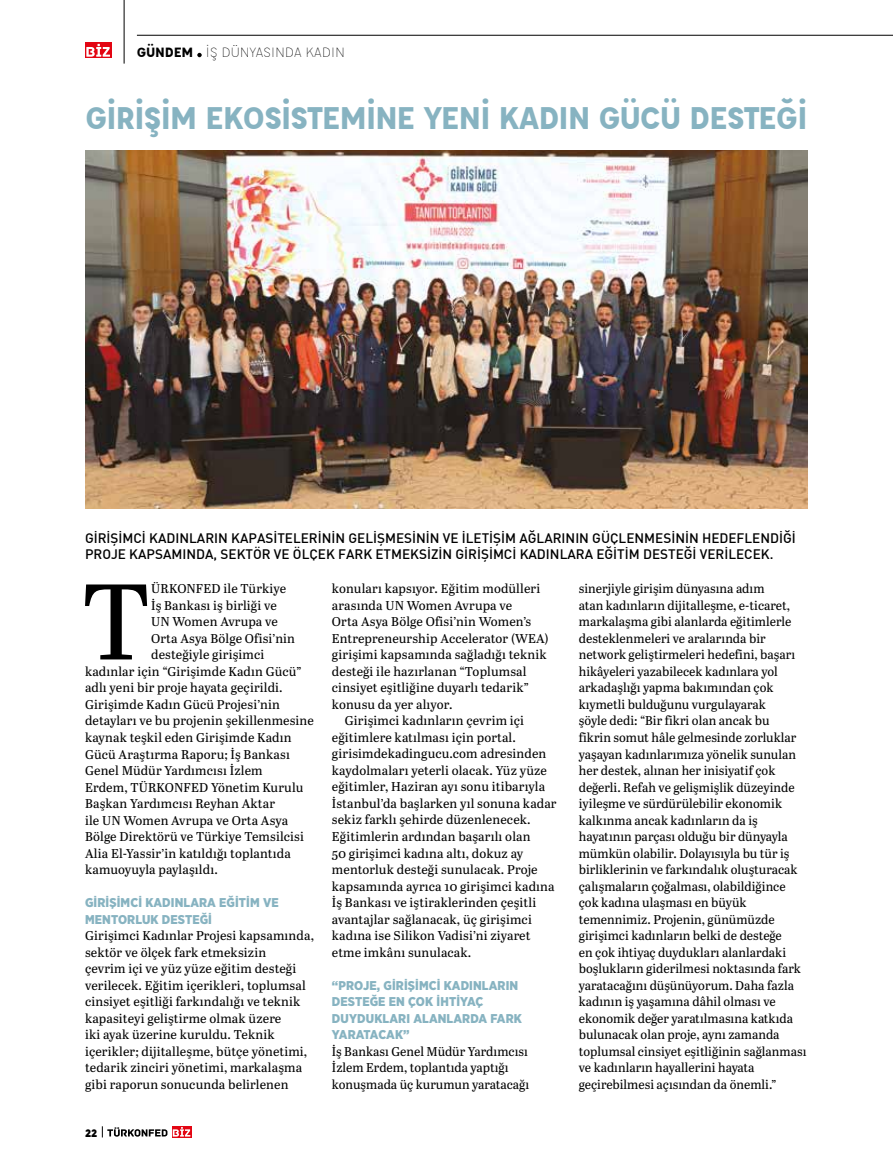
<style>
.page{position:relative;width:893px;height:1170px;background:#fff}
.page>*{position:absolute;margin:0;border:0;box-sizing:border-box;transform-origin:0 0}
.t1{font:107.1px "Abril Text";color:#000}
.t2{font:700 34.95px "Affogato";letter-spacing:-.04em;color:#87b3c1}
.t3{font:300 15px "Affogato";letter-spacing:-.02em;color:#000}
.t4{font:500 13.5px/16.5px "DI Nbek";color:#000}
.t5{font:12.75px/16.5px "Abril Text";color:#000}
.t6{font:900 12.75px/16.5px "Gotham Narrow";letter-spacing:.01em;color:#87b3c1}
.t7{font:900 12px "Affogato";color:#000}
.s1{font-weight:700}
</style>
<div class="page">
<svg style="left:102px;top:1126px;width:88px;height:11px"></svg>
<div style="left:85px;top:43px;width:26px;height:15px;background:#e30613"></div>
<svg style="left:86px;top:44px;width:24px;height:13px"></svg>
<svg style="left:197px;top:53px;width:5px;height:4px"></svg>
<hr style="left:137px;top:35px;width:756px;height:1px;background:#000">
<hr style="left:124px;top:0;width:1px;height:64px;background:#000">
<img style="left:85px;top:150px;width:723px;height:358px">
<p class="t3" style="left:137px;top:43px;width:210px"><span class="s1">GÜNDEM</span> I Ş DÜNYASINDA KADIN</p>
<h2 class="t2" style="left:85px;top:95px;width:724px">GİRİŞİM EKOSİSTEMİNE YENİ KADIN GÜCÜ DESTEĞİ</h2>
<p class="t4" style="left:85px;top:529px;width:712px">GİRİŞİMCİ KADINLARIN KAPASİTELERİNİN GELİŞMESİNİN VE İLETİŞİM AĞLARININ GÜÇLENMESİNİN HEDEFLENDİĞİ<br>PROJE KAPSAMINDA, SEKTÖR VE ÖLÇEK FARK ETMEKSİZİN GİRİŞİMCİ KADINLARA EĞİTİM DESTEĞİ VERİLECEK.</p>
<h1 class="t1" style="left:82px;top:544px;width:70px">T</h1>
<p class="t5" style="left:151px;top:580px;width:136px">ÜRKONFED ile Türkiye</p>
<p class="t5" style="left:332px;top:580px;width:210px">konuları kapsıyor. Eğitim modülleri</p>
<p class="t5" style="left:332px;top:596px;width:182px">arasında UN Women Avrupa ve</p>
<p class="t5" style="left:332px;top:613px;width:201px">Orta Asya Bölge Ofisi’nin Women’s</p>
<p class="t5" style="left:332px;top:629px;width:218px">Entrepreneurship Accelerator (WEA)</p>
<p class="t5" style="left:332px;top:646px;width:216px">girişimi kapsamında sağladığı teknik</p>
<p class="t5" style="left:332px;top:662px;width:196px">desteği ile hazırlanan “Toplumsal</p>
<p class="t5" style="left:332px;top:679px;width:198px">cinsiyet eşitliğine duyarlı tedarik”</p>
<p class="t5" style="left:332px;top:695px;width:122px">konusu da yer alıyor.</p>
<p class="t5" style="left:345px;top:712px;width:181px">Girişimci kadınların çevrim içi</p>
<p class="t5" style="left:332px;top:728px;width:185px">eğitimlere katılması için portal.</p>
<p class="t5" style="left:332px;top:745px;width:216px">girisimdekadingucu.com adresinden</p>
<p class="t5" style="left:332px;top:761px;width:217px">kaydolmaları yeterli olacak. Yüz yüze</p>
<p class="t5" style="left:332px;top:778px;width:215px">eğitimler, Haziran ayı sonu itibarıyla</p>
<p class="t5" style="left:332px;top:794px;width:226px">İstanbul’da başlarken yıl sonuna kadar</p>
<p class="t5" style="left:332px;top:811px;width:200px">sekiz farklı şehirde düzenlenecek.</p>
<p class="t5" style="left:332px;top:827px;width:200px">Eğitimlerin ardından başarılı olan</p>
<p class="t5" style="left:332px;top:844px;width:193px">50 girişimci kadına altı, dokuz ay</p>
<p class="t5" style="left:332px;top:860px;width:207px">mentorluk desteği sunulacak. Proje</p>
<p class="t5" style="left:332px;top:877px;width:224px">kapsamında ayrıca 10 girişimci kadına</p>
<p class="t5" style="left:332px;top:893px;width:206px">İş Bankası ve iştiraklerinden çeşitli</p>
<p class="t5" style="left:332px;top:910px;width:201px">avantajlar sağlanacak, üç girişimci</p>
<p class="t5" style="left:332px;top:926px;width:200px">kadına ise Silikon Vadisi’ni ziyaret</p>
<p class="t5" style="left:332px;top:943px;width:141px">etme imkânı sunulacak.</p>
<p class="t6" style="left:332px;top:976px;width:191px">“PROJE, GİRİŞİMCİ KADINLARIN<br>DESTEĞE EN ÇOK İHTİYAÇ<br>DUYDUKLARI ALANLARDA FARK<br>YARATACAK”</p>
<p class="t5" style="left:332px;top:1042px;width:199px">İş Bankası Genel Müdür Yardımcısı<br>İzlem Erdem, toplantıda yaptığı konuşmada üç kurumun yaratacağı</p>
<p class="t5" style="left:579px;top:580px;width:229px">sinerjiyle girişim dünyasına adım<br>atan kadınların dijitalleşme, e-ticaret, markalaşma gibi alanlarda eğitimlerle desteklenmeleri ve aralarında bir network geliştirmeleri hedefini, başarı hikâyeleri yazabilecek kadınlara yol arkadaşlığı yapma bakımından çok kıymetli bulduğunu vurgulayarak<br>şöyle dedi: “Bir fikri olan ancak bu<br>fikrin somut hâle gelmesinde zorluklar yaşayan kadınlarımıza yönelik sunulan her destek, alınan her inisiyatif çok değerli. Refah ve gelişmişlik düzeyinde iyileşme ve sürdürülebilir ekonomik kalkınma ancak kadınların da iş hayatının parçası olduğu bir dünyayla mümkün olabilir. Dolayısıyla bu tür iş birliklerinin ve farkındalık oluşturacak çalışmaların çoğalması, olabildiğince çok kadına ulaşması en büyük temennimiz. Projenin, günümüzde girişimci kadınların belki de desteğe<br>en çok ihtiyaç duydukları alanlardaki boşlukların giderilmesi noktasında fark yaratacağını düşünüyorum. Daha fazla kadının iş yaşamına dâhil olması ve ekonomik değer yaratılmasına katkıda bulunacak olan proje, aynı zamanda toplumsal cinsiyet eşitliğinin sağlanması ve kadınların hayallerini hayata geçirebilmesi açısından da önemli.”</p>
<p class="t5" style="left:151px;top:596px;width:127px">İş Bankası iş birliği ve</p>
<p class="t5" style="left:151px;top:613px;width:128px">UN Women Avrupa ve</p>
<p class="t5" style="left:151px;top:629px;width:145px">Orta Asya Bölge Ofisi’nin</p>
<p class="t5" style="left:151px;top:646px;width:115px">desteğiyle girişimci</p>
<p class="t5" style="left:85px;top:662px;width:218px">kadınlar için “Girişimde Kadın Gücü”</p>
<p class="t5" style="left:85px;top:679px;width:199px">adlı yeni bir proje hayata geçirildi.</p>
<p class="t5" style="left:85px;top:695px;width:196px">Girişimde Kadın Gücü Projesi’nin</p>
<p class="t5" style="left:85px;top:712px;width:230px">detayları ve bu projenin şekillenmesine</p>
<p class="t5" style="left:85px;top:728px;width:208px">kaynak teşkil eden Girişimde Kadın</p>
<p class="t5" style="left:85px;top:745px;width:206px">Gücü Araştırma Raporu; İş Bankası</p>
<p class="t5" style="left:85px;top:761px;width:179px">Genel Müdür Yardımcısı İzlem</p>
<p class="t5" style="left:85px;top:778px;width:220px">Erdem, TÜRKONFED Yönetim Kurulu</p>
<p class="t5" style="left:85px;top:794px;width:192px">Başkan Yardımcısı Reyhan Aktar</p>
<p class="t5" style="left:85px;top:811px;width:205px">ile UN Women Avrupa ve Orta Asya</p>
<p class="t5" style="left:85px;top:827px;width:220px">Bölge Direktörü ve Türkiye Temsilcisi</p>
<p class="t5" style="left:85px;top:844px;width:207px">Alia El-Yassir’in katıldığı toplantıda</p>
<p class="t5" style="left:85px;top:860px;width:134px">kamuoyuyla paylaşıldı.</p>
<p class="t6" style="left:85px;top:894px;width:195px">GİRİŞİMCİ KADINLARA EĞİTİM VE<br>MENTORLUK DESTEĞİ</p>
<p class="t5" style="left:85px;top:926px;width:231px">Girişimci Kadınlar Projesi kapsamında, sektör ve ölçek fark etmeksizin<br>çevrim içi ve yüz yüze eğitim desteği verilecek. Eğitim içerikleri, toplumsal cinsiyet eşitliği farkındalığı ve teknik kapasiteyi geliştirme olmak üzere<br>iki ayak üzerine kuruldu. Teknik içerikler; dijitalleşme, bütçe yönetimi, tedarik zinciri yönetimi, markalaşma gibi raporun sonucunda belirlenen</p>
<p class="t7" style="left:85px;top:1125px;width:14px">22</p>
</div>
